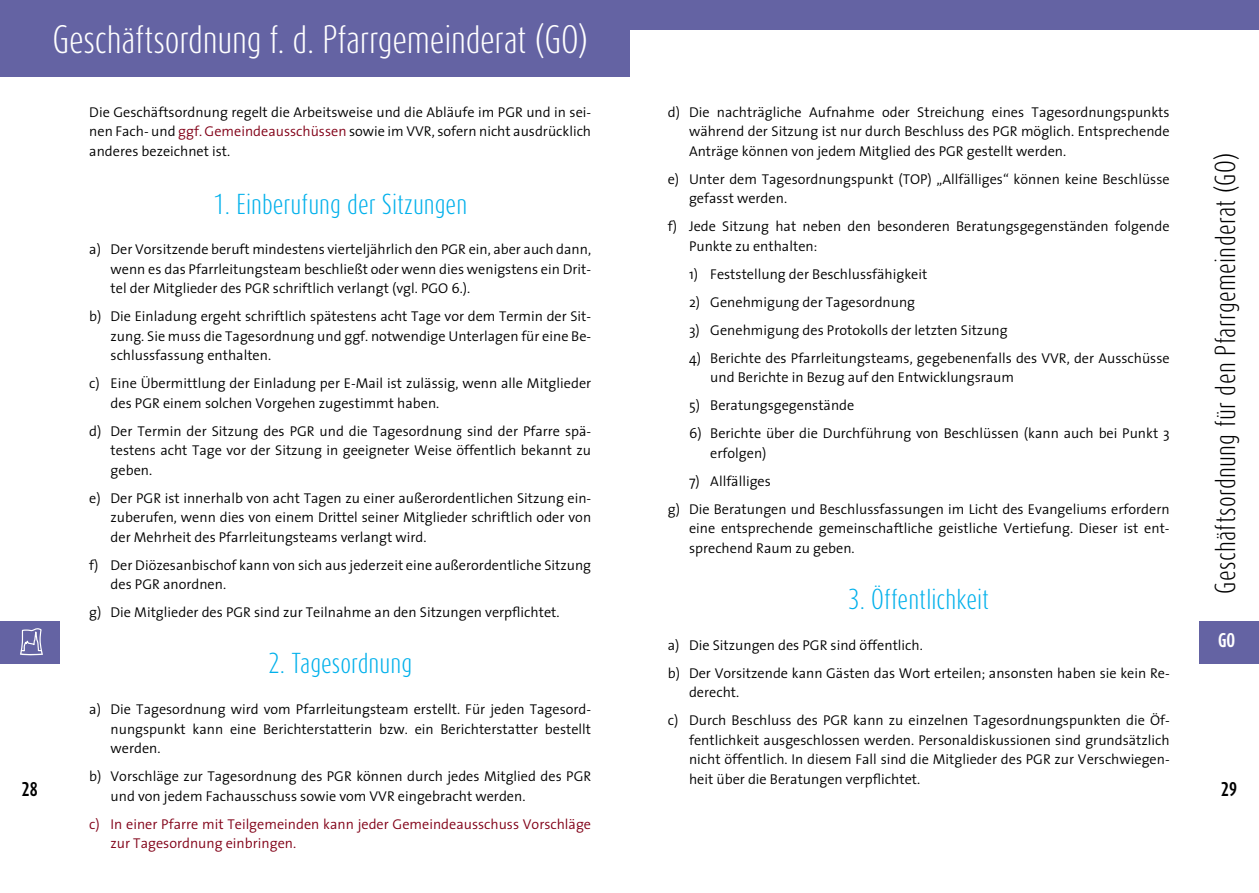
<style>
.page{position:relative;width:1259px;height:893px;background:#fff}
.page>*{position:absolute;margin:0;border:0;box-sizing:border-box;transform-origin:0 0}
.t1{font:300 33px "Dax Compact";letter-spacing:-.01em;color:#fff}
.t2{font:300 24px "Dax Compact";color:#00b0eb}
.t3{font:300 24px "Dax Compact";letter-spacing:.01em;color:#000}
.t4{font:700 16.5px "Dax Compact";color:#000}
.t5{font:700 16.5px "Dax Compact";color:#fff}
.t6{font:300 14.25px/19.5px "The Sans";color:#000}
.t7{font:300 14.25px/19.5px "The Sans";color:#810117}
.s1{color:#810117}
</style>
<div class="page">
<div style="left:1199px;top:621px;width:60px;height:42px;background:#6463a3"></div>
<div style="left:0;top:621px;width:60px;height:42px;background:#6463a3"></div>
<svg style="left:20px;top:628px;width:23px;height:27px"></svg>
<div style="left:0;top:0;width:629px;height:77px;background:#6463a3"></div>
<div style="left:629px;top:0;width:630px;height:30px;background:#6463a3"></div>
<h1 class="t1" style="left:52px;top:18px;width:537px">Geschäftsordnung f. d. Pfarrgemeinderat (GO)</h1>
<p class="t6" style="left:689px;top:102px;width:482px;text-align:justify;text-indent:-21px">d) Die nachträgliche Aufnahme oder Streichung eines Tagesordnungspunkts während der Sitzung ist nur durch Beschluss des PGR möglich. Entsprechende Anträge können von jedem Mitglied des PGR gestellt werden.</p>
<p class="t6" style="left:689px;top:169px;width:482px;text-indent:-21px">e) Unter dem Tagesordnungspunkt (TOP) „Allfälliges“ können keine Beschlüsse gefasst werden.</p>
<p class="t6" style="left:689px;top:216px;width:482px;text-indent:-21px">f) Jede Sitzung hat neben den besonderen Beratungsgegenständen folgende<br>Punkte zu enthalten:</p>
<p class="t6" style="left:689px;top:264px;width:240px">1) Feststellung der Beschlussfähigkeit</p>
<p class="t6" style="left:689px;top:292px;width:228px">2) Genehmigung der Tagesordnung</p>
<p class="t6" style="left:689px;top:320px;width:320px">3) Genehmigung des Protokolls der letzten Sitzung</p>
<p class="t6" style="left:710px;top:348px;width:461px;text-indent:-21px">4) Berichte des Pfarrleitungsteams, gegebenenfalls des VVR, der Ausschüsse und Berichte in Bezug auf den Entwicklungsraum</p>
<p class="t6" style="left:689px;top:395px;width:167px">5) Beratungsgegenstände</p>
<p class="t6" style="left:710px;top:423px;width:461px;text-indent:-21px">6) Berichte über die Durchführung von Beschlüssen (kann auch bei Punkt 3 erfolgen)</p>
<p class="t6" style="left:668px;top:466px;width:503px;line-height:28px;text-indent:21px">7) Allfälliges<br>g) Die Beratungen und Beschlussfassungen im Licht des Evangeliums erfordern</p>
<p class="t6" style="left:689px;top:518px;width:482px">eine entsprechende gemeinschaftliche geistliche Vertiefung. Dieser ist ent&shy;sprechend Raum zu geben.</p>
<h2 class="t2" style="left:848px;top:583px;width:143px">3. Öffentlichkeit</h2>
<p class="t6" style="left:668px;top:630px;width:503px;line-height:28px">a) Die Sitzungen des PGR sind öffentlich.<br>b) Der Vorsitzende kann Gästen das Wort erteilen; ansonsten haben sie kein Re-</p>
<p class="t6" style="left:668px;top:678px;width:503px;line-height:28px;text-indent:21px">derecht.<br>c) Durch Beschluss des PGR kann zu einzelnen Tagesordnungspunkten die Öf-</p>
<p class="t6" style="left:689px;top:730px;width:482px;text-align:justify">fentlichkeit ausgeschlossen werden. Personaldiskussionen sind grundsätzlich nicht öffentlich. In diesem Fall sind die Mitglieder des PGR zur Verschwiegen&shy;heit über die Beratungen verpflichtet.</p>
<p class="t6" style="left:89px;top:102px;width:503px;text-align:justify">Die Geschäftsordnung regelt die Arbeitsweise und die Abläufe im PGR und in sei&shy;nen Fach- und <span class="s1">ggf. Gemeindeausschüssen</span> sowie im VVR, sofern nicht ausdrücklich anderes bezeichnet ist.</p>
<h2 class="t2" style="left:213px;top:188px;width:255px">1. Einberufung der Sitzungen</h2>
<p class="t6" style="left:111px;top:239px;width:482px;text-align:justify;text-indent:-21px">a) Der Vorsitzende beruft mindestens vierteljährlich den PGR ein, aber auch dann, wenn es das Pfarrleitungsteam beschließt oder wenn dies wenigstens ein Drit&shy;tel der Mitglieder des PGR schriftlich verlangt (vgl. PGO 6.).</p>
<p class="t6" style="left:111px;top:306px;width:482px;text-align:justify;text-indent:-21px">b) Die Einladung ergeht schriftlich spätestens acht Tage vor dem Termin der Sit&shy;zung. Sie muss die Tagesordnung und ggf. notwendige Unterlagen für eine Be&shy;schlussfassung enthalten.</p>
<p class="t6" style="left:111px;top:373px;width:482px;text-indent:-21px">c) Eine Übermittlung der Einladung per E-Mail ist zulässig, wenn alle Mitglieder des PGR einem solchen Vorgehen zugestimmt haben.</p>
<p class="t6" style="left:111px;top:421px;width:482px;text-align:justify;text-indent:-21px">d) Der Termin der Sitzung des PGR und die Tagesordnung sind der Pfarre spä&shy;testens acht Tage vor der Sitzung in geeigneter Weise öffentlich bekannt zu geben.</p>
<p class="t6" style="left:111px;top:488px;width:482px;text-align:justify;text-indent:-21px">e) Der PGR ist innerhalb von acht Tagen zu einer außerordentlichen Sitzung ein&shy;zuberufen, wenn dies von einem Drittel seiner Mitglieder schriftlich oder von der Mehrheit des Pfarrleitungsteams verlangt wird.</p>
<p class="t6" style="left:111px;top:555px;width:482px;text-indent:-21px">f) Der Diözesanbischof kann von sich aus jederzeit eine außerordentliche Sitzung des PGR anordnen.</p>
<p class="t6" style="left:89px;top:602px;width:472px">g) Die Mitglieder des PGR sind zur Teilnahme an den Sitzungen verpflichtet.</p>
<h2 class="t2" style="left:268px;top:648px;width:145px">2. Tagesordnung</h2>
<p class="t6" style="left:111px;top:699px;width:482px;text-align:justify;text-indent:-21px">a) Die Tagesordnung wird vom Pfarrleitungsteam erstellt. Für jeden Tagesord&shy;nungspunkt kann eine Berichterstatterin bzw. ein Berichterstatter bestellt werden.</p>
<p class="t6" style="left:111px;top:766px;width:482px;text-indent:-21px">b) Vorschläge zur Tagesordnung des PGR können durch jedes Mitglied des PGR und von jedem Fachausschuss sowie vom VVR eingebracht werden.</p>
<p class="t7" style="left:111px;top:814px;width:482px;text-indent:-21px">c) In einer Pfarre mit Teilgemeinden kann jeder Gemeindeausschuss Vorschläge zur Tagesordnung einbringen.</p>
<h2 class="t3" style="left:1209px;top:594px;width:442px;rotate:-90deg">Geschäftsordnung für den Pfarrgemeinderat (GO)</h2>
<p class="t5" style="left:1218px;top:629px;width:19px">GO</p>
<p class="t4" style="left:22px;top:779px;width:17px">28</p>
<p class="t4" style="left:1221px;top:779px;width:17px">29</p>
</div>
